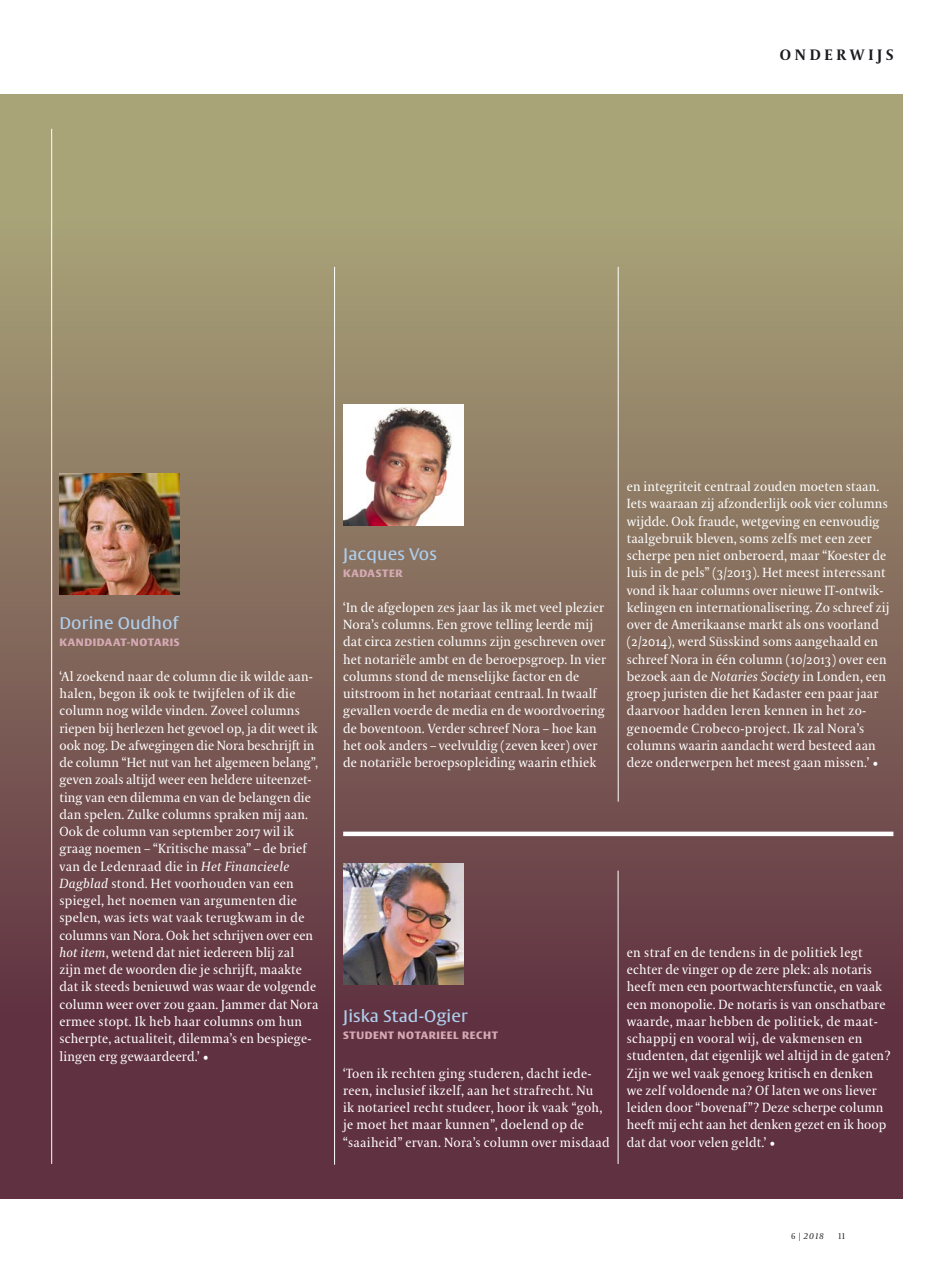
<style>
.page{position:relative;width:936px;height:1263px;background:#fff}
.page>*{position:absolute;margin:0;border:0;box-sizing:border-box;transform-origin:0 0}
.t1{font:16.5px "VPRO Vesta";letter-spacing:.01em;color:#aecfed}
.t2{font:700 15px "VPRO Coranto";letter-spacing:.25em;color:#1a1a1f}
.t3{font:13.2px/17.2px "VPRO Coranto";letter-spacing:.01em;color:#fff}
.t4{font:700 10.5px "VPRO Vesta";letter-spacing:.055em;color:#d6aab5}
.t5{font:italic 8.25px "VPRO Coranto";color:#1a1a1f}
.t6{font:8.25px "VPRO Coranto Cn";color:#1a1a1f}
.s1{font-style:italic}
.s2{font-family:"VPRO Coranto Cn";font-style:normal}
</style>
<div class="page">
<div style="left:0;top:94px;width:902px;height:1104px;background:linear-gradient(to bottom,#afae7d,#56213a)"></div>
<hr style="left:51px;top:129px;width:1px;height:1035px;background:#fff">
<hr style="left:334px;top:267px;width:1px;height:898px;background:#fff">
<hr style="left:617px;top:871px;width:1px;height:293px;background:#fff">
<hr style="left:343px;top:832px;width:550px;height:4px;background:#fff">
<hr style="left:618px;top:267px;width:1px;height:535px;background:#fff">
<img style="left:343px;top:405px;width:120px;height:121px">
<img style="left:343px;top:864px;width:120px;height:120px">
<img style="left:59px;top:474px;width:121px;height:120px">
<p class="t2" style="left:779px;top:45px;width:114px">ON DERWI JS</p>
<p class="t1" style="left:59px;top:616px;width:120px">Dorine Oudhof</p>
<p class="t4" style="left:59px;top:638px;width:122px">KANDIDAAT-NOTARIS</p>
<p class="t3" style="left:60px;top:668px;width:260px">‘Al zoekend naar de column die ik wilde aan&shy;halen, begon ik ook te twijfelen of ik die column nog wilde vinden. Zoveel columns riepen bij herlezen het gevoel op, ja dit weet ik ook nog. De afwegingen die Nora beschrijft in de column “Het nut van het algemeen belang”, geven zoals altijd weer een heldere uiteenzet&shy;ting van een dilemma en van de belangen die dan spelen. Zulke columns spraken mij aan.<br>Ook de column van september 2017 wil ik graag noemen – “Kritische massa” – de brief van de Ledenraad die in <span class="s1">Het Financieele Dagblad</span> stond. Het voorhouden van een spiegel, het noemen van argumenten die spelen, was iets wat vaak terugkwam in de columns van Nora. Ook het schrijven over een <span class="s1">hot item</span>, wetend dat niet iedereen blij zal zijn met de woorden die je schrijft, maakte dat ik steeds benieuwd was waar de volgende column weer over zou gaan. Jammer dat Nora ermee stopt. Ik heb haar columns om hun scherpte, actualiteit, dilemma’s en bespiege&shy;lingen erg gewaardeerd.’ •</p>
<p class="t1" style="left:343px;top:547px;width:95px">Jacques Vos</p>
<p class="t4" style="left:343px;top:569px;width:61px">KADASTER</p>
<p class="t3" style="left:343px;top:599px;width:264px">‘In de afgelopen zes jaar las ik met veel plezier Nora’s columns. Een grove telling leerde mij dat circa zestien columns zijn geschreven over het notariële ambt en de beroepsgroep. In vier columns stond de menselijke factor en de uitstroom in het notariaat centraal. In twaalf gevallen voerde de media en de woordvoering de boventoon. Verder schreef Nora – hoe kan het ook anders – veelvuldig (zeven keer) over de notariële beroepsopleiding waarin ethiek</p>
<p class="t3" style="left:626px;top:478px;width:264px">en integriteit centraal zouden moeten staan.<br>Iets waaraan zij afzonderlijk ook vier columns wijdde. Ook fraude, wetgeving en eenvoudig taalgebruik bleven, soms zelfs met een zeer scherpe pen niet onberoerd, maar “Koester de luis in de pels” (3/2013). Het meest interessant vond ik haar columns over nieuwe IT-ontwik&shy;kelingen en internationalisering. Zo schreef zij over de Amerikaanse markt als ons voorland (2/2014), werd Süsskind soms aangehaald en schreef Nora in één column (10/2013) over een bezoek aan de <span class="s1">Notaries Society</span> in Londen, een groep juristen die het Kadaster een paar jaar daarvoor hadden leren kennen in het zo&shy;genoemde Crobeco-project. Ik zal Nora’s columns waarin aandacht werd besteed aan deze onderwerpen het meest gaan missen.’ •</p>
<p class="t1" style="left:343px;top:1009px;width:126px">Jiska Stad-Ogier</p>
<p class="t4" style="left:343px;top:1030px;width:156px">STUDENT NOTARIEEL RECHT</p>
<p class="t3" style="left:343px;top:1064px;width:268px">‘Toen ik rechten ging studeren, dacht iede&shy;reen, inclusief ikzelf, aan het strafrecht. Nu<br>ik notarieel recht studeer, hoor ik vaak “goh, je moet het maar kunnen”, doelend op de “saaiheid” ervan. Nora’s column over misdaad</p>
<p class="t3" style="left:626px;top:944px;width:265px">en straf en de tendens in de politiek legt echter de vinger op de zere plek: als notaris heeft men een poortwachtersfunctie, en vaak een monopolie. De notaris is van onschatbare waarde, maar hebben de politiek, de maat&shy;schappij en vooral wij, de vakmensen en studenten, dat eigenlijk wel altijd in de gaten?<br>Zijn we wel vaak genoeg kritisch en denken we zelf voldoende na? Of laten we ons liever leiden door “bovenaf”? Deze scherpe column heeft mij echt aan het denken gezet en ik hoop dat dat voor velen geldt.’ •</p>
<p class="t5" style="left:791px;top:1231px;width:34px"><span class="s2">6 |</span> 2018</p>
<p class="t6" style="left:838px;top:1231px;width:8px">11</p>
</div>
